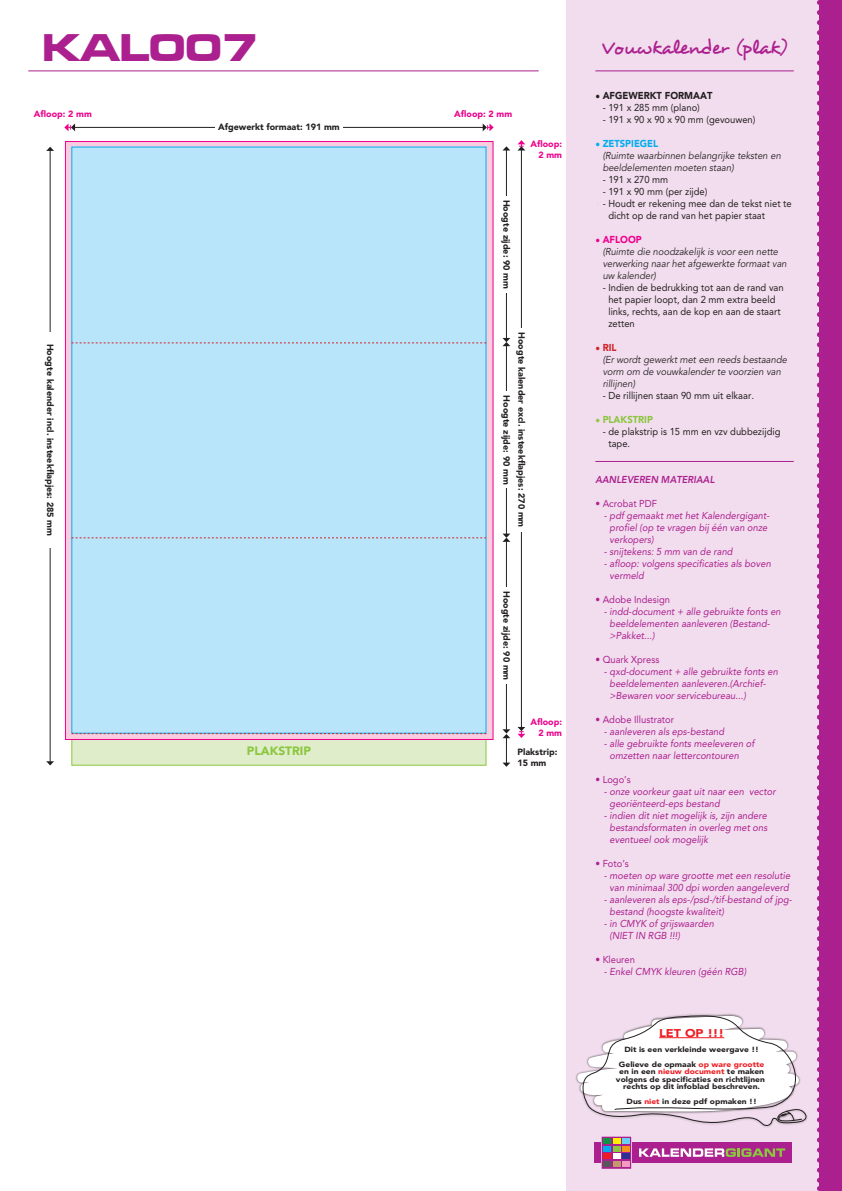
<style>
.page{position:relative;width:842px;height:1191px;background:#f2ddee}
.page>*{position:absolute;margin:0;border:0;box-sizing:border-box;transform-origin:0 0}
.Normaal{font:40px "Microgramma D Bold Exte";color:#ab208e}
.Normaal-2{font:21px "Desyrel";letter-spacing:-.02em;color:#ab208e;scale:.92 1}
.t1{font:900 12px "Avenir";color:#8bc63e}
.t2{font:900 11.2px "Avenir";color:#ee1d23;scale:1.13 1}
.Normaal-3{font:italic 10px/12px "Avenir";color:#ab208e;scale:.94 1}
.Normaal-4{font:10px/12px "Avenir";color:#231f20;scale:.94 1}
.Normaal-5{font:italic 10px/12px "Avenir";color:#231f20;scale:.94 1}
.Normaal-6{font:10px "Avenir";color:#ab208e;scale:.94 1}
.Normaal-7{font:italic 800 10px "Avenir";color:#ab208e;scale:.94 1}
.Normaal-8{font:900 10px "Avenir";color:#231f20;scale:.94 1}
.Normaal-9{font:900 10px "Avenir";color:#8bc63e;scale:.94 1}
.t3{font:900 9px "Avenir";color:#231f20}
.t4{font:900 9px/10.8px "Avenir";color:#ed028c;text-align:right}
.t5{font:900 7.5px/7.5px "Avenir";color:#231f20;text-align:center;scale:1.13 1}
.s1{font-weight:400}
.s2{font-style:normal;color:#00aeef}
.s3{font-weight:900;font-style:normal;color:#00aeef}
.s4{color:#ecdaea}
.s5{font-style:normal;color:#ed028c}
.s6{font-weight:900;font-style:normal;color:#ed028c}
.s7{font-style:normal;color:#d1232a}
.s8{font-weight:900;font-style:normal;color:#d1232a}
.s9{color:#ee1d23}
</style>
<div class="page">
<div style="left:0;top:0;width:566px;height:1191px;background:#fff"></div>
<div style="left:819px;top:0;width:23px;height:1191px;background:#ab208e"></div>
<svg style="left:817px;top:12px;width:2px;height:1179px"></svg>
<hr style="left:28px;top:71px;width:511px;height:1px;background:#ab208e">
<hr style="left:595px;top:71px;width:199px;height:1px;background:#ab208e">
<div style="left:594px;top:1142px;width:7px;height:21px;background:#ab208e"></div>
<div style="left:632px;top:1142px;width:159px;height:21px;background:#ab208e"></div>
<svg style="left:602px;top:1136px;width:29px;height:32px"></svg>
<svg style="left:639px;top:1148px;width:146px;height:8px"></svg>
<div style="left:575px;top:1013px;width:233px;height:115px;background:#231f20;opacity:.75"></div>
<svg style="left:577px;top:1015px;width:229px;height:110px"></svg>
<hr style="left:75px;top:127px;width:408px;height:1px;background:#231f20">
<div style="left:215px;top:121px;width:128px;height:11px;background:#fff"></div>
<svg style="left:483px;top:123px;width:11px;height:8px"></svg>
<svg style="left:64px;top:123px;width:11px;height:8px"></svg>
<hr style="left:521px;top:150px;width:1px;height:577px;background:#231f20">
<svg style="left:517px;top:140px;width:8px;height:10px"></svg>
<svg style="left:517px;top:727px;width:8px;height:11px"></svg>
<div style="left:517px;top:328px;width:11px;height:203px;background:#fff"></div>
<hr style="left:595px;top:461px;width:199px;height:1px;background:#ab208e">
<hr style="left:50px;top:150px;width:1px;height:611px;background:#231f20">
<svg style="left:46px;top:147px;width:8px;height:4px"></svg>
<svg style="left:46px;top:761px;width:8px;height:4px"></svg>
<div style="left:45px;top:332px;width:11px;height:215px;background:#fff"></div>
<hr style="left:506px;top:150px;width:1px;height:188px;background:#231f20">
<svg style="left:503px;top:146px;width:7px;height:4px"></svg>
<hr style="left:506px;top:346px;width:1px;height:188px;background:#231f20">
<svg style="left:502px;top:338px;width:8px;height:8px"></svg>
<hr style="left:506px;top:541px;width:1px;height:188px;background:#231f20">
<svg style="left:502px;top:533px;width:8px;height:9px"></svg>
<div style="left:72px;top:147px;width:414px;height:618px;background:#dfedcb"></div>
<svg style="left:502px;top:729px;width:8px;height:38px"></svg>
<div style="left:502px;top:196px;width:11px;height:96px;background:#fff"></div>
<div style="left:502px;top:392px;width:11px;height:96px;background:#fff"></div>
<div style="left:502px;top:587px;width:11px;height:97px;background:#fff"></div>
<svg style="left:65px;top:141px;width:428px;height:598px;fill:#f9ccdf"></svg>
<div style="left:72px;top:147px;width:414px;height:586px;background:#b9e5fa"></div>
<svg style="left:72px;top:343px;width:414px;height:1px"></svg>
<svg style="left:72px;top:537px;width:414px;height:1px"></svg>
<svg style="left:72px;top:733px;width:414px;height:1px"></svg>
<p class="Normaal" style="left:43px;top:21px;width:217px">KAL007</p>
<p class="t4" style="left:34px;top:108px;width:59px">Afloop: 2 mm</p>
<p class="t4" style="left:454px;top:108px;width:59px">Afloop: 2 mm</p>
<p class="t3" style="left:56px;top:344px;width:194px;rotate:90deg">Hoogte kalender incl. insteekflapjes: 285 mm</p>
<p class="t3" style="left:218px;top:122px;width:123px">Afgewerkt formaat: 191 mm</p>
<p class="t1" style="left:247px;top:743px;width:66px">PLAKSTRIP</p>
<p class="t3" style="left:512px;top:200px;width:91px;rotate:90deg">Hoogte zijde: 90 mm</p>
<p class="t4" style="left:530px;top:138px;width:33px">Afloop:<br>2 mm</p>
<p class="t3" style="left:527px;top:332px;width:196px;rotate:90deg">Hoogte kalender excl. insteekflapjes: 270 mm</p>
<p class="t3" style="left:512px;top:395px;width:91px;rotate:90deg">Hoogte zijde: 90 mm</p>
<p class="t3" style="left:512px;top:591px;width:91px;rotate:90deg">Hoogte zijde: 90 mm</p>
<p class="t4" style="left:530px;top:716px;width:33px">Afloop:<br>2 mm</p>
<p class="t3" style="left:517px;top:746px;width:42px">Plakstrip:</p>
<p class="t3" style="left:517px;top:757px;width:30px">15 mm</p>
<p class="Normaal-2" style="left:601px;top:34px;width:204px">Vouwkalender (plak)</p>
<p class="Normaal-8" style="left:595px;top:89px;width:126px"><span class="s1">•</span> AFGEWERKT FORMAAT</p>
<p class="Normaal-4" style="left:603px;top:101px;width:105px">- 191 x 285 mm (plano)</p>
<p class="Normaal-4" style="left:603px;top:113px;width:164px">- 191 x 90 x 90 x 90 mm (gevouwen)</p>
<p class="Normaal-5" style="left:603px;top:137px;width:191px;text-indent:-7px"><span class="s2">•</span> <span class="s3">ZETSPIEGEL<br></span>(Ruimte waarbinnen belangrijke teksten en beeldelementen moeten staan)</p>
<p class="Normaal-4" style="left:603px;top:173px;width:71px">- 191 x 270 mm</p>
<p class="Normaal-4" style="left:603px;top:185px;width:113px">- 191 x 90 mm (per zijde)</p>
<p class="Normaal-4" style="left:608px;top:197px;width:197px;text-indent:-13px"><span class="s4">•</span> - Houdt er rekening mee dan de tekst niet te dicht op de rand van het papier staat</p>
<p class="Normaal-5" style="left:603px;top:233px;width:197px;text-indent:-7px"><span class="s5">•</span> <span class="s6">AFLOOP<br></span>(Ruimte die noodzakelijk is voor een nette verwerking naar het afgewerkte formaat van uw kalender)</p>
<p class="Normaal-4" style="left:608px;top:281px;width:188px;text-indent:-6px">- Indien de bedrukking tot aan de rand van het papier loopt, dan 2 mm extra beeld links, rechts, aan de kop en aan de staart zetten</p>
<p class="Normaal-5" style="left:603px;top:341px;width:198px;text-indent:-7px"><span class="s7">•</span> <span class="s8">RIL<br></span>(Er wordt gewerkt met een reeds bestaande vorm om de vouwkalender te voorzien van rillijnen)</p>
<p class="Normaal-4" style="left:603px;top:389px;width:162px">- De rillijnen staan 90 mm uit elkaar.</p>
<p class="Normaal-9" style="left:595px;top:413px;width:63px"><span class="s1">•</span> PLAKSTRIP</p>
<p class="Normaal-4" style="left:608px;top:425px;width:184px;text-indent:-6px">- de plakstrip is 15 mm en vzv dubbezijdig tape.</p>
<p class="Normaal-7" style="left:595px;top:473px;width:128px">AANLEVEREN MATERIAAL</p>
<p class="Normaal-6" style="left:595px;top:497px;width:67px">• Acrobat PDF</p>
<p class="Normaal-3" style="left:610px;top:509px;width:172px;text-indent:-6px">- pdf gemaakt met het Kalendergigant&shy;profiel (op te vragen bij één van onze verkopers)</p>
<p class="Normaal-3" style="left:604px;top:545px;width:139px">- snijtekens: 5 mm van de rand</p>
<p class="Normaal-3" style="left:610px;top:557px;width:173px;text-indent:-6px">- afloop: volgens specificaties als boven vermeld</p>
<p class="Normaal-6" style="left:595px;top:593px;width:81px">• Adobe Indesign</p>
<p class="Normaal-3" style="left:610px;top:605px;width:184px;text-indent:-6px">- indd-document + alle gebruikte fonts en beeldelementen aanleveren (Bestand-&gt;Pakket...)</p>
<p class="Normaal-6" style="left:595px;top:653px;width:70px">• Quark Xpress</p>
<p class="Normaal-3" style="left:610px;top:665px;width:181px;text-indent:-6px">- qxd-document + alle gebruikte fonts en beeldelementen aanleveren.(Archief-&gt;Bewaren voor servicebureau...)</p>
<p class="Normaal-6" style="left:595px;top:713px;width:85px">• Adobe Illustrator</p>
<p class="Normaal-3" style="left:604px;top:725px;width:130px">- aanleveren als eps-bestand</p>
<p class="Normaal-3" style="left:610px;top:737px;width:156px;text-indent:-6px">- alle gebruikte fonts meeleveren of omzetten naar lettercontouren</p>
<p class="Normaal-6" style="left:595px;top:773px;width:39px">• Logo’s</p>
<p class="Normaal-3" style="left:610px;top:785px;width:178px;text-indent:-6px">- onze voorkeur gaat uit naar een vector georiënteerd-eps bestand</p>
<p class="Normaal-3" style="left:610px;top:809px;width:169px;text-align:justify;text-indent:-6px">- indien dit niet mogelijk is, zijn andere bestandsformaten in overleg met ons eventueel ook mogelijk</p>
<p class="Normaal-6" style="left:595px;top:857px;width:37px">• Foto’s</p>
<p class="Normaal-3" style="left:604px;top:869px;width:200px;text-align:center">- moeten op ware grootte met een resolutie van minimaal 300 dpi worden aangeleverd</p>
<p class="Normaal-3" style="left:610px;top:893px;width:196px;text-indent:-6px">- aanleveren als eps-/psd-/tif-bestand of jpg&shy;bestand (hoogste kwaliteit)</p>
<p class="Normaal-3" style="left:610px;top:917px;width:112px;text-indent:-6px">- in CMYK of grijswaarden (NIET IN RGB !!!)</p>
<p class="Normaal-6" style="left:595px;top:953px;width:44px">• Kleuren</p>
<p class="Normaal-3" style="left:604px;top:965px;width:153px">- Enkel CMYK kleuren (géén RGB)</p>
<p class="t2" style="left:659px;top:1026px;width:59px">LET OP !!!</p>
<p class="t5" style="left:619px;top:1041px;width:130px;line-height:15px">Dit is een verkleinde weergave !!<br>Gelieve de opmaak <span class="s9">op ware grootte</span></p>
<p class="t5" style="left:616px;top:1067px;width:133px">en in een <span class="s9">nieuw document</span> te maken volgens de specificaties en richtlijnen rechts op dit infoblad beschreven.</p>
<p class="t5" style="left:627px;top:1097px;width:117px">Dus <span class="s9">niet</span> in deze pdf opmaken !!</p>
</div>
